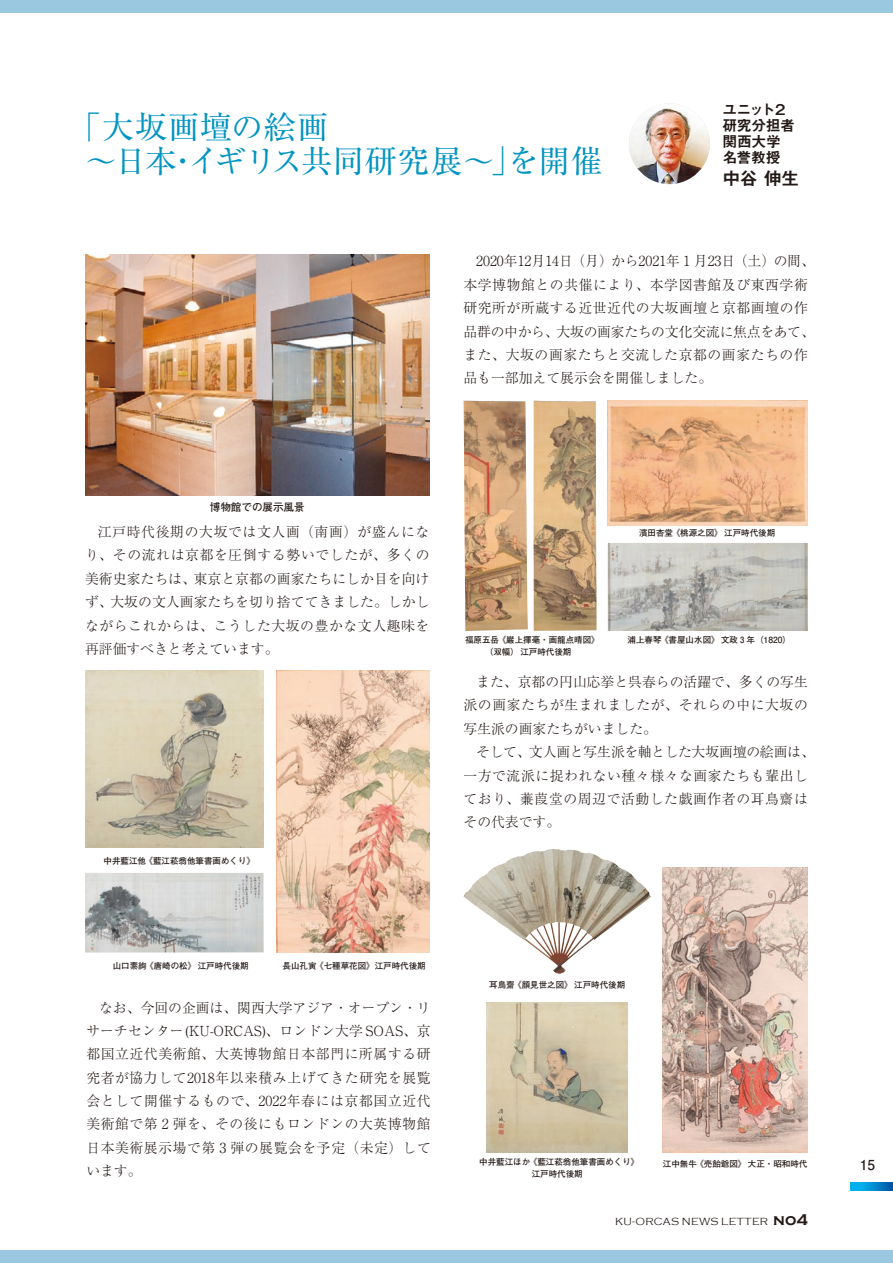
<style>
.page{position:relative;width:893px;height:1263px;background:#fff}
.page>*{position:absolute;margin:0;border:0;box-sizing:border-box;transform-origin:0 0}
.t1{font:31.95px/34px "Ryumin Pr 6";letter-spacing:.015em;color:#0094c1}
.t2{font:17.85px "Midashi Go Pro MB31";color:#231916}
.t3{font:14.85px/15.9px "Midashi Go Pro MB31";letter-spacing:-.03em;color:#231916}
.t4{font:300 13.8px/23.4px "Ryumin Pr 6";letter-spacing:.04em;color:#231916;text-align:justify}
.t5{font:700 13.8px "Futo Go B101 Pr 6";color:#231916}
.t6{font:300 10.65px "Copperplate Gothic";letter-spacing:.035em;color:#231916}
.t7{font:700 10.5px "Futo Go B101 Pr 6";color:#231916}
.t8{font:700 8.55px/11.6px "Futo Go B101 Pr 6";color:#231916;text-align:center}
.s1{font-weight:700;font-size:15.9px}
</style>
<div class="page">
<div style="left:0;top:0;width:893px;height:13px;background:#99c8e0"></div>
<div style="left:0;top:1250px;width:893px;height:13px;background:#99c8e0"></div>
<img style="left:629px;top:103px;width:81px;height:81px;border-radius:40px">
<img style="left:85px;top:671px;width:179px;height:177px">
<img style="left:277px;top:671px;width:152px;height:281px">
<img style="left:85px;top:873px;width:179px;height:79px">
<img style="left:486px;top:1002px;width:142px;height:150px">
<img style="left:662px;top:867px;width:146px;height:285px">
<img style="left:463px;top:849px;width:188px;height:125px">
<img style="left:608px;top:401px;width:200px;height:124px">
<img style="left:608px;top:543px;width:200px;height:88px">
<img style="left:534px;top:401px;width:63px;height:230px">
<img style="left:463px;top:401px;width:65px;height:230px">
<img style="left:85px;top:254px;width:344px;height:241px">
<svg style="left:850px;top:1182px;width:43px;height:9px"></svg>
<h1 class="t1" style="left:85px;top:108px;width:519px;text-indent:-16px">「大坂画壇の絵画<br>～日本・イギリス共同研究展～」を開催</h1>
<p class="t3" style="left:723px;top:100px;width:74px">ユニット２研究分担者関西大学名誉教授</p>
<p class="t2" style="left:723px;top:164px;width:78px">中谷 伸生</p>
<p class="t4" style="left:463px;top:249px;width:353px;text-align:left;text-indent:13px">2020年12月14日（月）から2021年 1 月23日（土）の間、本学博物館との共催により、本学図書館及び東西学術研究所が所蔵する近世近代の大坂画壇と京都画壇の作品群の中から、大坂の画家たちの文化交流に焦点をあて、また、大坂の画家たちと交流した京都の画家たちの作品も一部加えて展示会を開催しました。</p>
<p class="t7" style="left:210px;top:498px;width:96px">博物館での展示風景</p>
<p class="t4" style="left:85px;top:519px;width:346px;text-indent:13px">江戸時代後期の大坂では文人画（南画）が盛んになり、その流れは京都を圧倒する勢いでしたが、多くの美術史家たちは、東京と京都の画家たちにしか目を向けず、大坂の文人画家たちを切り捨ててきました。しかしながらこれからは、こうした大坂の豊かな文人趣味を再評価すべきと考えています。</p>
<p class="t8" style="left:103px;top:854px;width:153px">中井藍江他 《藍江菘翁他筆書画めくり》</p>
<p class="t8" style="left:639px;top:526px;width:138px">濱田杏堂 《桃源之図》 江戸時代後期</p>
<p class="t8" style="left:465px;top:634px;width:136px">福原五岳 《巌上揮毫・画龍点晴図》</p>
<p class="t8" style="left:627px;top:634px;width:165px">浦上春琴 《書屋山水図》 文政 3 年（1820）</p>
<p class="t8" style="left:485px;top:645px;width:88px">（双幅） 江戸時代後期</p>
<p class="t4" style="left:463px;top:669px;width:346px;text-indent:13px">また、京都の円山応挙と呉春らの活躍で、多くの写生派の画家たちが生まれましたが、それらの中に大坂の写生派の画家たちがいました。</p>
<p class="t4" style="left:463px;top:739px;width:353px;text-align:left;text-indent:13px">そして、文人画と写生派を軸とした大坂画壇の絵画は、一方で流派に捉われない種々様々な画家たちも輩出しており、蒹葭堂の周辺で活動した戯画作者の耳鳥齋はその代表です。</p>
<p class="t8" style="left:113px;top:959px;width:138px">山口素絢 《唐崎の松》 江戸時代後期</p>
<p class="t8" style="left:283px;top:959px;width:145px">長山孔寅 《七種草花図》江戸時代後期</p>
<p class="t4" style="left:86px;top:995px;width:346px;text-indent:13px">なお、今回の企画は、関西大学アジア・オープン・リサーチセンター(KU-ORCAS)、ロンドン大学 SOAS、京都国立近代美術館、大英博物館日本部門に所属する研究者が協力して2018年以来積み上げてきた研究を展覧会として開催するもので、2022年春には京都国立近代美術館で第 2 弾を、その後にもロンドンの大英博物館日本美術展示場で第 3 弾の展覧会を予定（未定）しています。</p>
<p class="t8" style="left:489px;top:978px;width:138px">耳鳥齋 《顔見世之図》 江戸時代後期</p>
<p class="t8" style="left:479px;top:1156px;width:162px">中井藍江ほか 《藍江菘翁他筆書画めくり》江戸時代後期</p>
<p class="t8" style="left:663px;top:1157px;width:146px">江中無牛 《売飴爺図》 大正・昭和時代</p>
<p class="t5" style="left:860px;top:1154px;width:17px">15</p>
<p class="t6" style="left:615px;top:1216px;width:194px">KU-ORCAS NEWS LETTER <span class="s1">no4</span></p>
</div>
